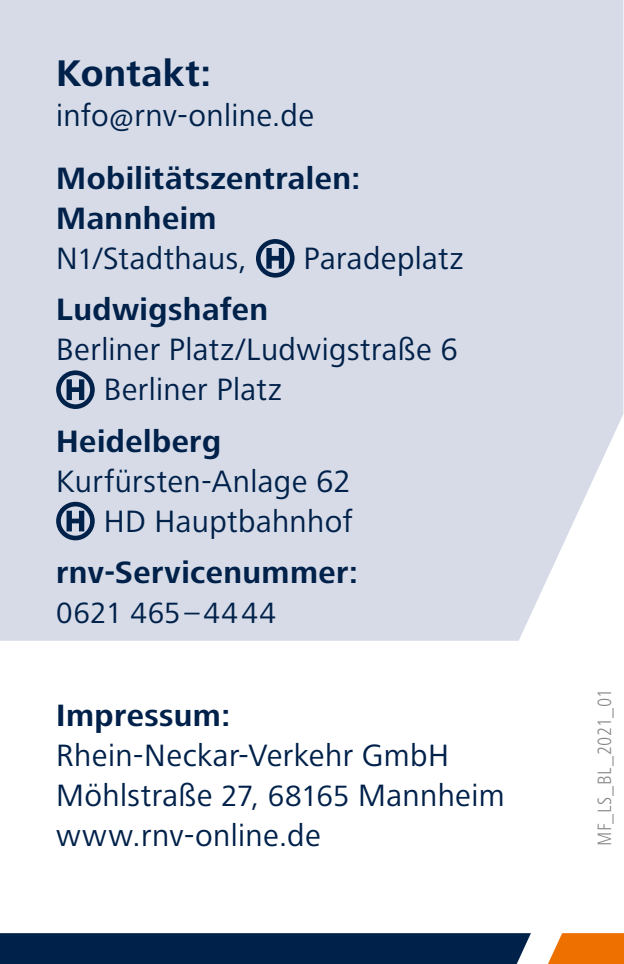
<style>
.page{position:relative;width:624px;height:964px;background:#fff}
.page>*{position:absolute;margin:0;border:0;box-sizing:border-box;transform-origin:0 0}
.t1{font:700 38.4px "Frutiger Next LT";letter-spacing:.005em;color:#00214a}
.t2{font:32px/40px "Frutiger Next LT";letter-spacing:.01em;color:#00214a}
.t3{font:700 32px/40px "Frutiger Next LT";letter-spacing:.015em;color:#00214a}
.t4{font:30.4px "Frutiger Next LT";letter-spacing:.025em;color:#00214a}
.t5{font:300 condensed 20px "Frutiger Next LT";letter-spacing:.005em;color:#868786}
.s1{font-weight:400}
.s2{font-weight:400;font-size:30.4px}
.s3{font-size:30.4px}
</style>
<div class="page">
<div style="left:0;top:0;width:623px;height:641px;background:#d6dbe7"></div>
<div style="left:256px;top:239px;width:38px;height:39px;background:#00214a;border-radius:50%"></div>
<svg style="left:260px;top:244px;width:30px;height:29px"></svg>
<svg style="left:266px;top:248px;width:18px;height:21px"></svg>
<svg style="left:56px;top:370px;width:39px;height:39px"></svg>
<svg style="left:61px;top:375px;width:29px;height:29px"></svg>
<svg style="left:67px;top:379px;width:17px;height:21px"></svg>
<div style="left:56px;top:502px;width:39px;height:38px;background:#00214a;border-radius:50%"></div>
<svg style="left:61px;top:506px;width:29px;height:30px"></svg>
<svg style="left:67px;top:511px;width:17px;height:20px"></svg>
<div style="left:0;top:933px;width:531px;height:31px;background:#00214a"></div>
<svg style="left:548px;top:933px;width:76px;height:31px;background:#ef7e18"></svg>
<p class="t1" style="left:56px;top:52px;width:157px">Kontakt:</p>
<p class="t2" style="left:56px;top:96px;width:259px">info@rnv-online.de</p>
<p class="t3" style="left:56px;top:158px;width:306px">Mobilitätszentralen:<br>Mannheim<br><span class="s1">N</span><span class="s2">1</span><span class="s1">/Stadthaus,</span></p>
<p class="t2" style="left:303px;top:239px;width:161px">Paradeplatz</p>
<p class="t3" style="left:56px;top:290px;width:213px">Ludwigshafen</p>
<p class="t2" style="left:104px;top:330px;width:355px;text-indent:-48px">Berliner Platz/Ludwigstraße 6<br>Berliner Platz</p>
<p class="t3" style="left:56px;top:421px;width:166px">Heidelberg</p>
<p class="t2" style="left:56px;top:461px;width:298px;text-align:right">Kurfürsten-Anlage 62<br>HD Hauptbahnhof</p>
<p class="t3" style="left:56px;top:552px;width:303px">rnv-Servicenummer:</p>
<p class="t4" style="left:56px;top:596px;width:221px">0621 465–4444</p>
<p class="t3" style="left:56px;top:695px;width:176px">Impressum:</p>
<p class="t2" style="left:56px;top:735px;width:450px">Rhein-Neckar-Verkehr GmbH<br>Möhlstraße <span class="s3">27, 68165</span> Mannheim www.rnv-online.de</p>
<p class="t5" style="left:593px;top:846px;width:158px;rotate:-90deg">MF_LS_BL_2021_01</p>
</div>
